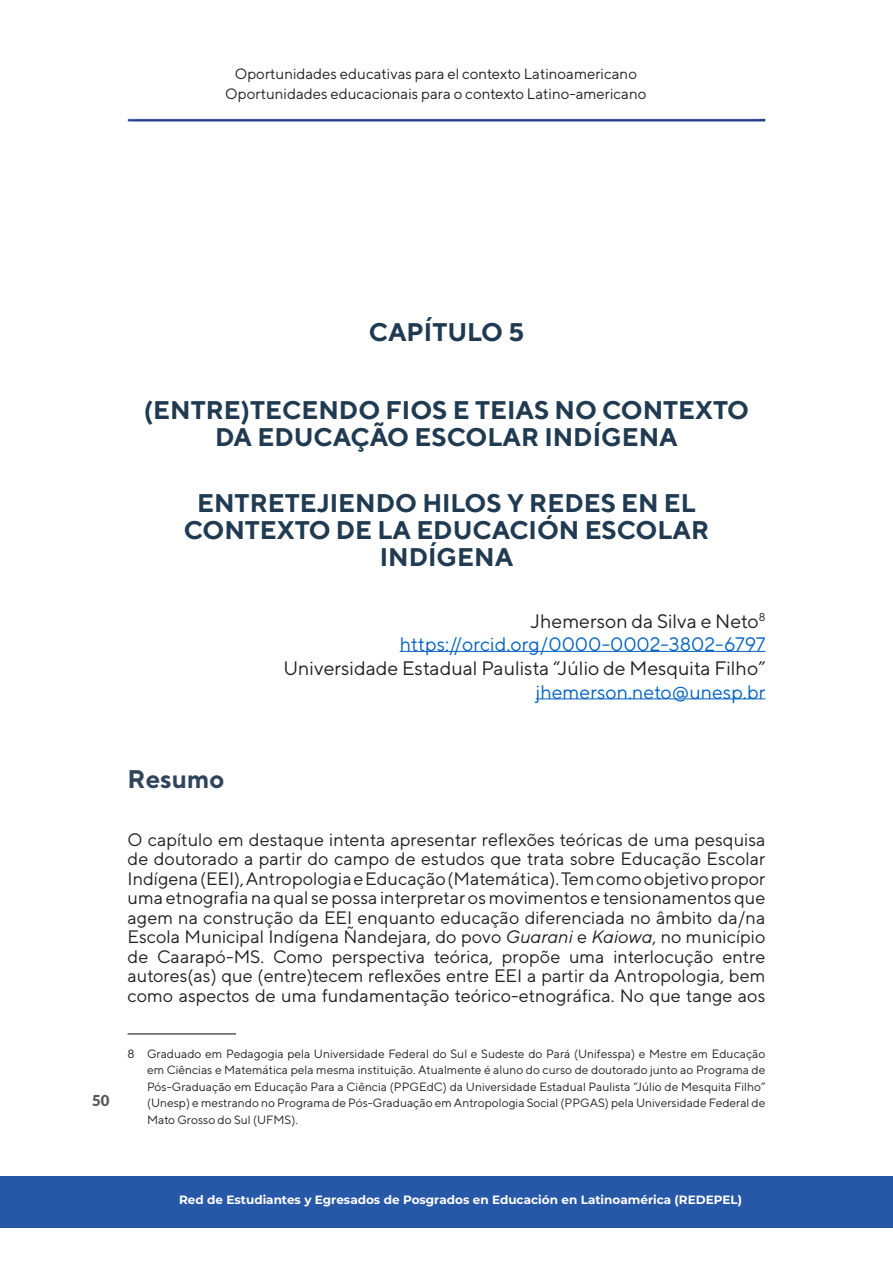
<style>
.page{position:relative;width:893px;height:1263px;background:#fff}
.page>*{position:absolute;margin:0;border:0;box-sizing:border-box;transform-origin:0 0}
.TÍTULO_COMUNICACION{font:700 25.5px/27px "TT Norms";color:#1f3a51;text-align:center}
.TÍTULO_1{font:700 25.5px "TT Norms";color:#30455b}
.AUTORES{font:19.5px "TT Norms";color:#231f20}
.AUTORES-2{font:19.5px "TT Norms";color:#0563c1}
.PARRAFO_NORMAL{font:18px/19.5px "TT Norms";color:#231f20;text-align:justify}
.t1{font:15px/19.8px "TT Norms";color:#231f20;text-align:center}
.t2{font:900 15px "Lato";color:#57585a}
.PIE_DE_PAGINA{font:12px/16.5px "TT Norms";color:#231f20;text-align:justify}
.t3{font:700 12px "Montserrat";color:#fff}
.s1{font-style:italic}
</style>
<div class="page">
<div style="left:1px;top:1176px;width:892px;height:52px;background:#2758a7"></div>
<div style="left:126px;top:118px;width:641px;height:6px;background:#19678e;opacity:.75"></div>
<hr style="left:400px;top:651px;width:365px;height:1px;background:#0563c1">
<hr style="left:536px;top:699px;width:229px;height:1px;background:#0563c1">
<hr style="left:128px;top:1033px;width:108px;height:1px;background:#231f20">
<p class="t1" style="left:225px;top:64px;width:423px">Oportunidades educativas para el contexto Latinoamericano<br>Oportunidades educacionais para o contexto Latino-americano</p>
<p class="TÍTULO_COMUNICACION" style="left:369px;top:318px;width:157px">CAPÍTULO 5</p>
<p class="TÍTULO_COMUNICACION" style="left:144px;top:396px;width:606px">(ENTRE)TECENDO FIOS E TEIAS NO CONTEXTO<br>DA EDUCAÇÃO ESCOLAR INDÍGENA</p>
<p class="TÍTULO_COMUNICACION" style="left:184px;top:488px;width:527px">ENTRETEJIENDO HILOS Y REDES EN EL<br>CONTEXTO DE LA EDUCACIÓN ESCOLAR<br>INDÍGENA</p>
<p class="AUTORES" style="left:530px;top:609px;width:236px">Jhemerson da Silva e Neto<sup>8</sup></p>
<p class="AUTORES-2" style="left:400px;top:632px;width:367px">https://orcid.org/0000-0002-3802-6797</p>
<p class="AUTORES" style="left:283px;top:656px;width:483px">Universidade Estadual Paulista “Júlio de Mesquita Filho”</p>
<p class="AUTORES-2" style="left:536px;top:680px;width:231px">jhemerson.neto@unesp.br</p>
<p class="t2" style="left:92px;top:1092px;width:19px">50</p>
<p class="TÍTULO_1" style="left:128px;top:763px;width:98px">Resumo</p>
<p class="PARRAFO_NORMAL" style="left:128px;top:829px;width:639px">O capítulo em destaque intenta apresentar reflexões teóricas de uma pesquisa de doutorado a partir do campo de estudos que trata sobre Educação Escolar Indígena (EEI), Antropologia e Educação (Matemática). Tem como objetivo propor uma etnografia na qual se possa interpretar os movimentos e tensionamentos que agem na construção da EEI enquanto educação diferenciada no âmbito da/na Escola Municipal Indígena Ñandejara, do povo <span class="s1">Guarani</span> e <span class="s1">Kaiowa</span>, no município de Caarapó-MS. Como perspectiva teórica, propõe uma interlocução entre autores(as) que (entre)tecem reflexões entre EEI a partir da Antropologia, bem como aspectos de uma fundamentação teórico-etnográfica. No que tange aos</p>
<p class="PIE_DE_PAGINA" style="left:147px;top:1045px;width:620px;text-indent:-20px">8 Graduado em Pedagogia pela Universidade Federal do Sul e Sudeste do Pará (Unifesspa) e Mestre em Educação em Ciências e Matemática pela mesma instituição. Atualmente é aluno do curso de doutorado junto ao Programa de Pós-Graduação em Educação Para a Ciência (PPGEdC) da Universidade Estadual Paulista “Júlio de Mesquita Filho” (Unesp) e mestrando no Programa de Pós-Graduação em Antropologia Social (PPGAS) pela Universidade Federal de Mato Grosso do Sul (UFMS).</p>
<p class="t3" style="left:179px;top:1191px;width:564px">Red de Estudiantes y Egresados de Posgrados en Educación en Latinoamérica (REDEPEL)</p>
</div>
